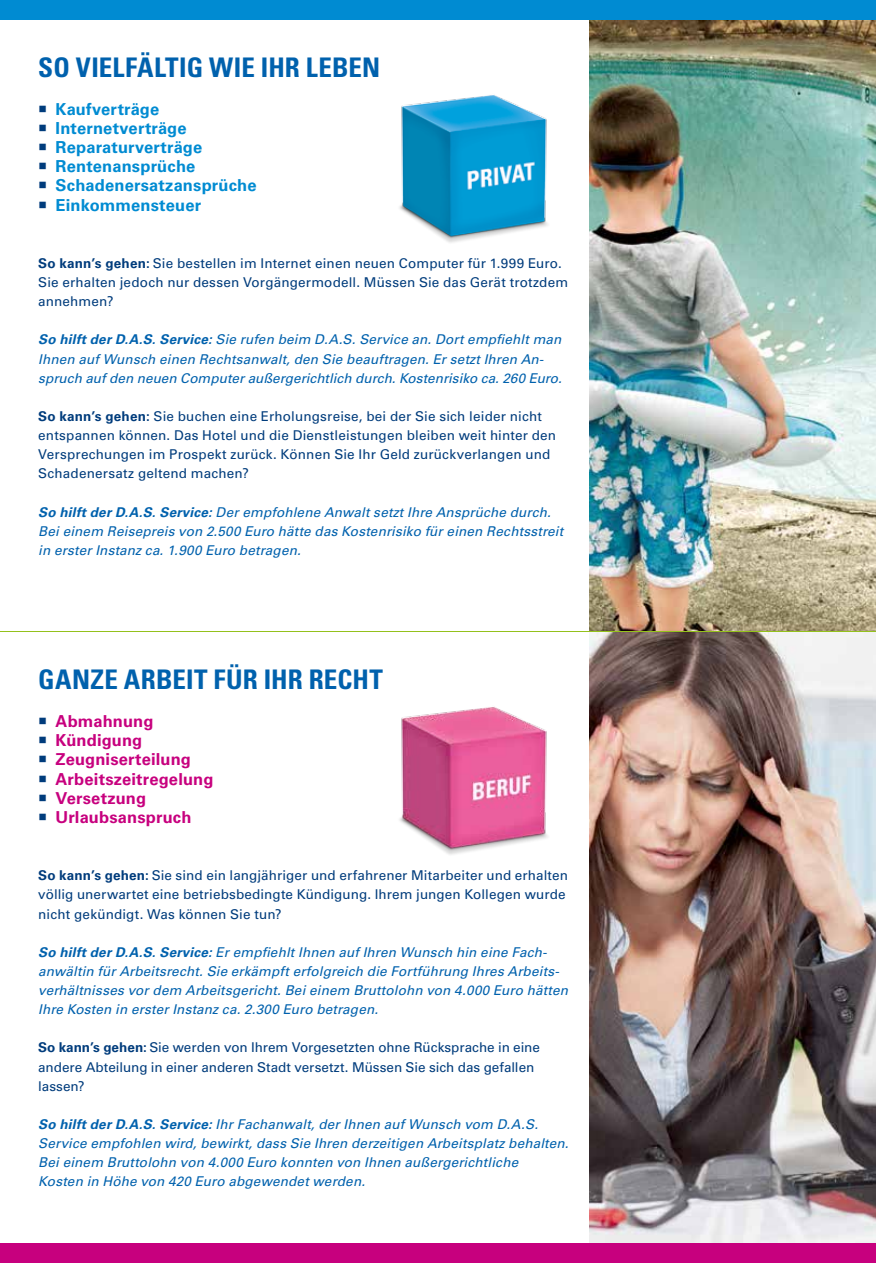
<style>
.page{position:relative;width:876px;height:1263px;background:#fff}
.page>*{position:absolute;margin:0;border:0;box-sizing:border-box;transform-origin:0 0}
.t1{font:700 condensed 27px "Univers LT";letter-spacing:.005em;color:#0061ad}
.t2{font:700 16.5px "Univers LT";letter-spacing:.01em;color:#008bd2}
.t3{font:700 16.5px "Univers LT";letter-spacing:.01em;color:#c7007e}
.t4{font:italic 13.5px/19.2px "Univers LT";letter-spacing:.01em;color:#0061ad}
.t5{font:13.5px/19.2px "Univers LT";letter-spacing:.01em;color:#003c7c}
.s1{color:#003c7c}
.s2{font-weight:700}
</style>
<div class="page">
<img style="left:590px;top:19px;width:286px;height:1225px">
<img style="left:399px;top:95px;width:149px;height:148px">
<img style="left:399px;top:707px;width:149px;height:148px">
<div style="left:0;top:0;width:876px;height:19px;background:#008bd2"></div>
<div style="left:0;top:1244px;width:876px;height:19px;background:#c7007e"></div>
<hr style="left:0;top:631px;width:876px;height:1px;background:#94c11c">
<h1 class="t1" style="left:38px;top:50px;width:343px">SO VIELFÄLTIG WIE IHR LEBEN</h1>
<p class="t2" style="left:38px;top:99px;width:123px"><span class="s1">○</span> Kaufverträge</p>
<p class="t2" style="left:38px;top:118px;width:150px"><span class="s1">○</span> Internetverträge</p>
<p class="t2" style="left:38px;top:138px;width:165px"><span class="s1">○</span> Reparaturverträge</p>
<p class="t2" style="left:38px;top:157px;width:159px"><span class="s1">○</span> Rentenansprüche</p>
<p class="t2" style="left:38px;top:176px;width:220px"><span class="s1">○</span> Schadenersatzansprüche</p>
<p class="t2" style="left:38px;top:195px;width:164px"><span class="s1">○</span> Einkommensteuer</p>
<p class="t5" style="left:38px;top:254px;width:531px"><span class="s2">So kann’s gehen:</span> Sie bestellen im Internet einen neuen Computer für 1.999 Euro.<br>Sie erhalten jedoch nur dessen Vorgängermodell. Müssen Sie das Gerät trotzdem annehmen?</p>
<p class="t4" style="left:38px;top:330px;width:525px"><span class="s2">So hilft der D.A.S. Service:</span> Sie rufen beim D.A.S. Service an. Dort empfiehlt man<br>Ihnen auf Wunsch einen Rechtsanwalt, den Sie beauftragen. Er setzt Ihren An&shy;spruch auf den neuen Computer außergerichtlich durch. Kostenrisiko ca. 260 Euro.</p>
<p class="t5" style="left:38px;top:407px;width:519px"><span class="s2">So kann’s gehen:</span> Sie buchen eine Erholungsreise, bei der Sie sich leider nicht entspannen können. Das Hotel und die Dienstleistungen bleiben weit hinter den Versprechungen im Prospekt zurück. Können Sie Ihr Geld zurückverlangen und Schadenersatz geltend machen?</p>
<p class="t4" style="left:38px;top:502px;width:526px"><span class="s2">So hilft der D.A.S. Service:</span> Der empfohlene Anwalt setzt Ihre Ansprüche durch.<br>Bei einem Reisepreis von 2.500 Euro hätte das Kostenrisiko für einen Rechtsstreit in erster Instanz ca. 1.900 Euro betragen.</p>
<h1 class="t1" style="left:38px;top:663px;width:346px">GANZE ARBEIT FÜR IHR RECHT</h1>
<p class="t3" style="left:38px;top:712px;width:117px"><span class="s1">○</span> Abmahnung</p>
<p class="t3" style="left:38px;top:731px;width:106px"><span class="s1">○</span> Kündigung</p>
<p class="t3" style="left:38px;top:750px;width:154px"><span class="s1">○</span> Zeugniserteilung</p>
<p class="t3" style="left:38px;top:769px;width:177px"><span class="s1">○</span> Arbeitszeitregelung</p>
<p class="t3" style="left:38px;top:788px;width:109px"><span class="s1">○</span> Versetzung</p>
<p class="t3" style="left:38px;top:807px;width:155px"><span class="s1">○</span> Urlaubsanspruch</p>
<p class="t5" style="left:38px;top:866px;width:531px"><span class="s2">So kann’s gehen:</span> Sie sind ein langjähriger und erfahrener Mitarbeiter und erhalten völlig unerwartet eine betriebsbedingte Kündigung. Ihrem jungen Kollegen wurde nicht gekündigt. Was können Sie tun?</p>
<p class="t4" style="left:38px;top:942px;width:531px"><span class="s2">So hilft der D.A.S. Service:</span> Er empfiehlt Ihnen auf Ihren Wunsch hin eine Fach&shy;anwältin für Arbeitsrecht. Sie erkämpft erfolgreich die Fortführung Ihres Arbeits&shy;verhältnisses vor dem Arbeitsgericht. Bei einem Bruttolohn von 4.000 Euro hätten Ihre Kosten in erster Instanz ca. 2.300 Euro betragen.</p>
<p class="t5" style="left:38px;top:1038px;width:503px"><span class="s2">So kann’s gehen:</span> Sie werden von Ihrem Vorgesetzten ohne Rücksprache in eine andere Abteilung in einer anderen Stadt versetzt. Müssen Sie sich das gefallen lassen?</p>
<p class="t4" style="left:38px;top:1115px;width:532px"><span class="s2">So hilft der D.A.S. Service:</span> Ihr Fachanwalt, der Ihnen auf Wunsch vom D.A.S.<br>Service empfohlen wird, bewirkt, dass Sie Ihren derzeitigen Arbeitsplatz behalten.<br>Bei einem Bruttolohn von 4.000 Euro konnten von Ihnen außergerichtliche<br>Kosten in Höhe von 420 Euro abgewendet werden.</p>
</div>
